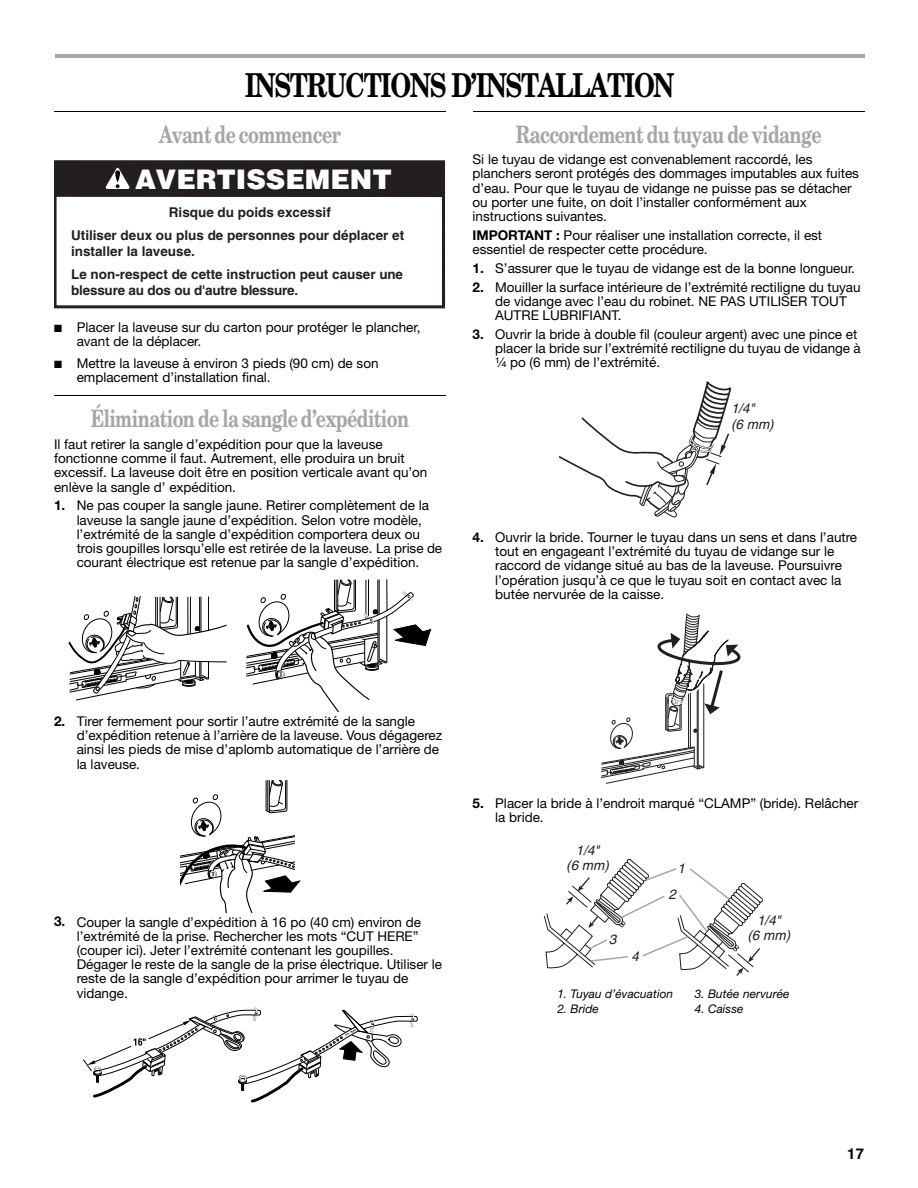
<style>
.page{position:relative;width:918px;height:1188px;background:#fff}
.page>*{position:absolute;margin:0;border:0;box-sizing:border-box;transform-origin:0 0}
.t1{font:700 33px "New Century Schlbk";letter-spacing:-.05em;color:#000;scale:.76 1}
.t2{font:900 27px "Helvetica";color:#fff}
.t3{font:700 24px "New Century Schlbk";letter-spacing:-.035em;color:#a6a6a6;scale:.74 1}
.t4{font:700 15px "Helvetica";color:#000}
.t5{font:13.5px/14.2px "Helvetica Neue";letter-spacing:-.005em;color:#000}
.t6{font:700 13.5px/23.2px "Helvetica";color:#231f20}
.t7{font:italic 13.5px/15px "Helvetica";color:#231f20}
.t8{font:italic 11.85px "Helvetica Neue";letter-spacing:.005em;color:#000}
.t9{font:700 2.4px "Helvetica";color:#000}
.s1{font-weight:700}
.s2{font-family:"Helvetica Fraction"}
</style>
<div class="page">
<hr style="left:57px;top:55px;width:807px;height:3px;background:#a6a6a6">
<hr style="left:55px;top:111px;width:391px;height:1px;background:#000">
<hr style="left:55px;top:395px;width:391px;height:1px;background:#000">
<hr style="left:474px;top:111px;width:390px;height:1px;background:#000">
<div style="left:54px;top:160px;width:391px;height:148px;border:3px solid #231f20"></div>
<div style="left:55px;top:161px;width:388px;height:36px;background:#231f20"></div>
<svg style="left:105px;top:168px;width:25px;height:21px"></svg>
<svg style="left:68px;top:596px;width:159px;height:105px"></svg>
<svg style="left:245px;top:579px;width:187px;height:133px"></svg>
<svg style="left:180px;top:780px;width:121px;height:132px"></svg>
<svg style="left:83px;top:1007px;width:335px;height:96px"></svg>
<svg style="left:558px;top:381px;width:174px;height:136px"></svg>
<svg style="left:601px;top:613px;width:140px;height:171px"></svg>
<svg style="left:543px;top:859px;width:220px;height:117px"></svg>
<h1 class="t1" style="left:245px;top:72px;width:567px">INSTRUCTIONS D’INSTALLATION</h1>
<h3 class="t3" style="left:159px;top:125px;width:247px">Avant de commencer</h3>
<h3 class="t3" style="left:516px;top:125px;width:415px">Raccordement du tuyau de vidange</h3>
<p class="t5" style="left:473px;top:154px;width:388px">Si le tuyau de vidange est convenablement raccordé, les planchers seront protégés des dommages imputables aux fuites d’eau. Pour que le tuyau de vidange ne puisse pas se détacher ou porter une fuite, on doit l’installer conformément aux instructions suivantes.</p>
<p class="t5" style="left:473px;top:229px;width:351px"><span class="s1">IMPORTANT :</span> Pour réaliser une installation correcte, il est essentiel de respecter cette procédure.</p>
<p class="t5" style="left:473px;top:262px;width:384px"><span class="s1">1.</span> S’assurer que le tuyau de vidange est de la bonne longueur.</p>
<p class="t5" style="left:495px;top:281px;width:367px;text-indent:-23px"><span class="s1">2.</span> Mouiller la surface intérieure de l’extrémité rectiligne du tuyau de vidange avec l’eau du robinet. NE PAS UTILISER TOUT<br>AUTRE LUBRIFIANT.</p>
<p class="t5" style="left:495px;top:328px;width:367px;text-indent:-23px"><span class="s1">3.</span> Ouvrir la bride à double fil (couleur argent) avec une pince et placer la bride sur l’extrémité rectiligne du tuyau de vidange à<br><span class="s2">¹⁄₄</span> po (6 mm) de l’extrémité.</p>
<h2 class="t2" style="left:135px;top:169px;width:258px">AVERTISSEMENT</h2>
<p class="t6" style="left:71px;top:202px;width:335px;text-indent:98px">Risque du poids excessif<br>Utiliser deux ou plus de personnes pour déplacer et</p>
<p class="t6" style="left:71px;top:241px;width:333px">installer la laveuse.<br>Le non-respect de cette instruction peut causer une</p>
<p class="t6" style="left:71px;top:280px;width:229px">blessure au dos ou d'autre blessure.</p>
<p class="t5" style="left:77px;top:322px;width:345px;text-indent:-23px">■ Placer la laveuse sur du carton pour protéger le plancher, avant de la déplacer.</p>
<p class="t5" style="left:77px;top:358px;width:303px;text-indent:-23px">■ Mettre la laveuse à environ 3 pieds (90 cm) de son emplacement d’installation final.</p>
<h3 class="t3" style="left:91px;top:410px;width:432px">Élimination de la sangle d’expédition</h3>
<p class="t5" style="left:54px;top:438px;width:375px">Il faut retirer la sangle d’expédition pour que la laveuse fonctionne comme il faut. Autrement, elle produira un bruit excessif. La laveuse doit être en position verticale avant qu’on enlève la sangle d’ expédition.</p>
<p class="t5" style="left:77px;top:500px;width:367px;text-indent:-23px"><span class="s1">1.</span> Ne pas couper la sangle jaune. Retirer complètement de la laveuse la sangle jaune d’expédition. Selon votre modèle, l’extrémité de la sangle d’expédition comportera deux ou trois goupilles lorsqu’elle est retirée de la laveuse. La prise de courant électrique est retenue par la sangle d’expédition.</p>
<p class="t7" style="left:731px;top:401px;width:47px;line-height:16.5px">1/4"<br>(6 mm)</p>
<p class="t5" style="left:495px;top:531px;width:363px;text-indent:-23px"><span class="s1">4.</span> Ouvrir la bride. Tourner le tuyau dans un sens et dans l’autre tout en engageant l’extrémité du tuyau de vidange sur le raccord de vidange situé au bas de la laveuse. Poursuivre l’opération jusqu’à ce que le tuyau soit en contact avec la butée nervurée de la caisse.</p>
<p class="t5" style="left:77px;top:715px;width:367px;text-indent:-23px"><span class="s1">2.</span> Tirer fermement pour sortir l’autre extrémité de la sangle d’expédition retenue à l’arrière de la laveuse. Vous dégagerez ainsi les pieds de mise d’aplomb automatique de l’arrière de la laveuse.</p>
<p class="t5" style="left:77px;top:916px;width:367px;text-indent:-23px"><span class="s1">3.</span> Couper la sangle d’expédition à 16 po (40 cm) environ de l’extrémité de la prise. Rechercher les mots “CUT HERE” (couper ici). Jeter l’extrémité contenant les goupilles.<br>Dégager le reste de la sangle de la prise électrique. Utiliser le reste de la sangle d’expédition pour arrimer le tuyau de vidange.</p>
<p class="t9" style="left:345px;top:1035px;width:14px;rotate:-29deg">CUT HERE</p>
<p class="t5" style="left:495px;top:798px;width:365px;text-indent:-23px"><span class="s1">5.</span> Placer la bride à l’endroit marqué “CLAMP” (bride). Relâcher la bride.</p>
<p class="t7" style="left:566px;top:844px;width:47px;text-align:center">1/4"<br>(6 mm)</p>
<p class="t7" style="left:609px;top:933px;width:12px">3</p>
<p class="t7" style="left:631px;top:950px;width:12px">4</p>
<p class="t7" style="left:668px;top:856px;width:21px;line-height:26.4px;text-indent:9px">1<br>2</p>
<p class="t7" style="left:747px;top:914px;width:47px;text-align:center">1/4"<br>(6 mm)</p>
<p class="t8" style="left:557px;top:990px;width:117px">1. Tuyau d’évacuation</p>
<p class="t8" style="left:557px;top:1005px;width:43px">2. Bride</p>
<p class="t8" style="left:695px;top:990px;width:96px">3. Butée nervurée</p>
<p class="t8" style="left:695px;top:1005px;width:50px">4. Caisse</p>
<p class="t4" style="left:847px;top:1148px;width:18px">17</p>
</div>
